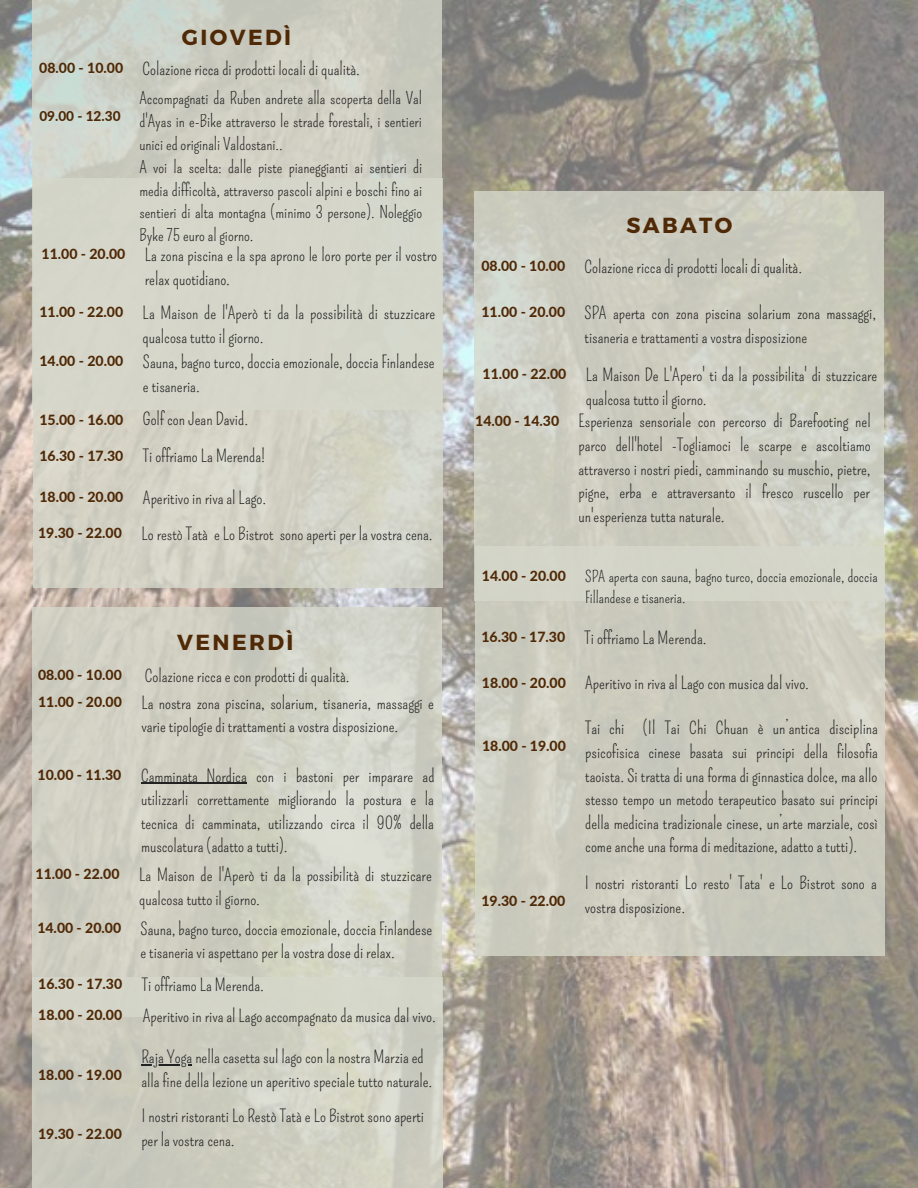
<style>
.page{position:relative;width:918px;height:1188px;background:#fff}
.page>*{position:absolute;margin:0;border:0;box-sizing:border-box;transform-origin:0 0}
.t1{font:700 21.75px "Montserrat";letter-spacing:.11em;color:#502906}
.t2{font:17.1px/23.7px "Pompiere";color:#222}
.t3{font:16.5px/22.8px "Pompiere";color:#222;text-align:justify}
.t4{font:15.6px/21.3px "Pompiere";color:#222}
.t5{font:800 14.1px "Lato";color:#502906}
.t6{font:800 13.65px "Lato";color:#502906}
</style>
<div class="page">
<img style="left:0;top:0;width:918px;height:1188px">
<div style="left:32px;top:0;width:409px;height:410px;background:linear-gradient(to right,#cdd3ca,#cccabd)"></div>
<div style="left:32px;top:607px;width:409px;height:409px;background:linear-gradient(to right,#cfcdc0,#d3d5c9)"></div>
<div style="left:33px;top:178px;width:410px;height:409px;background:#d6d8cb"></div>
<div style="left:32px;top:978px;width:410px;height:210px;background:linear-gradient(to right,#cacabe,#d3d4c7)"></div>
<svg style="left:474px;top:191px;width:410px;height:410px;background:#cccdc0"></svg>
<div style="left:475px;top:547px;width:410px;height:409px;background:linear-gradient(to right,#cecec1,#ccccbe)"></div>
<hr style="left:141px;top:1064px;width:51px;height:1px;background:#222">
<hr style="left:141px;top:783px;width:106px;height:1px;background:#222">
<p class="t1" style="left:182px;top:23px;width:111px">GIOVEDÌ</p>
<p class="t5" style="left:39px;top:59px;width:85px">08.00 - 10.00</p>
<p class="t2" style="left:142px;top:57px;width:219px">Colazione ricca di prodotti locali di qualità.</p>
<p class="t3" style="left:139px;top:87px;width:284px">Accompagnati da Ruben andrete alla scoperta della Val d'Ayas in e-Bike attraverso le strade forestali, i sentieri unici ed originali Valdostani..</p>
<p class="t3" style="left:139px;top:156px;width:284px">A voi la scelta: dalle piste pianeggianti ai sentieri di media difficoltà, attraverso pascoli alpini e boschi fino ai sentieri di alta montagna (minimo 3 persone). Noleggio Byke 75 euro al giorno.</p>
<p class="t6" style="left:39px;top:107px;width:83px">09.00 - 12.30</p>
<p class="t5" style="left:42px;top:245px;width:85px">11.00 - 20.00</p>
<p class="t2" style="left:145px;top:243px;width:294px">La zona piscina e la spa aprono le loro porte per il vostro relax quotidiano.</p>
<p class="t5" style="left:39px;top:303px;width:85px">11.00 - 22.00</p>
<p class="t2" style="left:143px;top:301px;width:294px">La Maison de l'Aperò ti da la possibilità di stuzzicare qualcosa tutto il giorno.</p>
<p class="t5" style="left:39px;top:352px;width:85px">14.00 - 20.00</p>
<p class="t2" style="left:143px;top:350px;width:293px">Sauna, bagno turco, doccia emozionale, doccia Finlandese e tisaneria.</p>
<p class="t5" style="left:39px;top:411px;width:85px">15.00 - 16.00</p>
<p class="t2" style="left:143px;top:407px;width:107px">Golf con Jean David.</p>
<p class="t5" style="left:39px;top:447px;width:85px">16.30 - 17.30</p>
<p class="t2" style="left:143px;top:445px;width:124px">Ti offriamo La Merenda!</p>
<p class="t5" style="left:39px;top:488px;width:85px">18.00 - 20.00</p>
<p class="t2" style="left:143px;top:486px;width:125px">Aperitivo in riva al Lago.</p>
<p class="t5" style="left:38px;top:524px;width:85px">19.30 - 22.00</p>
<p class="t2" style="left:141px;top:522px;width:293px">Lo restò Tatà e Lo Bistrot sono aperti per la vostra cena.</p>
<p class="t1" style="left:177px;top:628px;width:118px">VENERDÌ</p>
<p class="t5" style="left:38px;top:666px;width:85px">08.00 - 10.00</p>
<p class="t2" style="left:145px;top:665px;width:206px">Colazione ricca e con prodotti di qualità.</p>
<p class="t5" style="left:38px;top:693px;width:85px">11.00 - 20.00</p>
<p class="t2" style="left:141px;top:691px;width:294px">La nostra zona piscina, solarium, tisaneria, massaggi e varie tipologie di trattamenti a vostra disposizione.</p>
<p class="t5" style="left:38px;top:766px;width:85px">10.00 - 11.30</p>
<p class="t2" style="left:141px;top:764px;width:295px;text-align:justify">Camminata Nordica con i bastoni per imparare ad utilizzarli correttamente migliorando la postura e la tecnica di camminata, utilizzando circa il 90% della muscolatura (adatto a tutti).</p>
<p class="t5" style="left:36px;top:865px;width:85px">11.00 - 22.00</p>
<p class="t2" style="left:139px;top:863px;width:294px">La Maison de l'Aperò ti da la possibilità di stuzzicare qualcosa tutto il giorno.</p>
<p class="t5" style="left:37px;top:919px;width:85px">14.00 - 20.00</p>
<p class="t2" style="left:141px;top:917px;width:293px">Sauna, bagno turco, doccia emozionale, doccia Finlandese e tisaneria vi aspettano per la vostra dose di relax.</p>
<p class="t5" style="left:38px;top:975px;width:85px">16.30 - 17.30</p>
<p class="t2" style="left:142px;top:973px;width:124px">Ti offriamo La Merenda.</p>
<p class="t5" style="left:38px;top:1006px;width:85px">18.00 - 20.00</p>
<p class="t2" style="left:143px;top:1004px;width:295px">Aperitivo in riva al Lago accompagnato da musica dal vivo.</p>
<p class="t5" style="left:38px;top:1066px;width:85px">18.00 - 19.00</p>
<p class="t5" style="left:38px;top:1125px;width:85px">19.30 - 22.00</p>
<p class="t2" style="left:141px;top:1045px;width:293px">Raja Yoga nella casetta sul lago con la nostra Marzia ed alla fine della lezione un aperitivo speciale tutto naturale.</p>
<p class="t2" style="left:141px;top:1105px;width:284px">I nostri ristoranti Lo Restò Tatà e Lo Bistrot sono aperti per la vostra cena.</p>
<p class="t1" style="left:626px;top:211px;width:107px">SABATO</p>
<p class="t5" style="left:481px;top:257px;width:85px">08.00 - 10.00</p>
<p class="t2" style="left:585px;top:255px;width:219px">Colazione ricca di prodotti locali di qualità.</p>
<p class="t5" style="left:481px;top:303px;width:85px">11.00 - 20.00</p>
<p class="t2" style="left:585px;top:301px;width:293px">SPA aperta con zona piscina solarium zona massaggi, tisaneria e trattamenti a vostra disposizione</p>
<p class="t5" style="left:483px;top:365px;width:85px">11.00 - 22.00</p>
<p class="t2" style="left:586px;top:364px;width:293px">La Maison De L'Apero' ti da la possibilita' di stuzzicare qualcosa tutto il giorno.</p>
<p class="t5" style="left:475px;top:412px;width:85px">14.00 - 14.30</p>
<p class="t2" style="left:578px;top:410px;width:294px;text-align:justify">Esperienza sensoriale con percorso di Barefooting nel parco dell'hotel -Togliamoci le scarpe e ascoltiamo attraverso i nostri piedi, camminando su muschio, pietre, pigne, erba e attraversanto il fresco ruscello per un'esperienza tutta naturale.</p>
<p class="t5" style="left:482px;top:567px;width:85px">14.00 - 20.00</p>
<p class="t4" style="left:585px;top:566px;width:294px">SPA aperta con sauna, bagno turco, doccia emozionale, doccia<br>Fillandese e tisaneria.</p>
<p class="t5" style="left:481px;top:628px;width:85px">16.30 - 17.30</p>
<p class="t2" style="left:585px;top:626px;width:124px">Ti offriamo La Merenda.</p>
<p class="t5" style="left:482px;top:674px;width:85px">18.00 - 20.00</p>
<p class="t2" style="left:585px;top:672px;width:225px">Aperitivo in riva al Lago con musica dal vivo.</p>
<p class="t5" style="left:482px;top:738px;width:85px">18.00 - 19.00</p>
<p class="t5" style="left:481px;top:892px;width:85px">19.30 - 22.00</p>
<p class="t2" style="left:585px;top:717px;width:294px;text-align:justify">Tai chi (Il Tai Chi Chuan è un’antica disciplina psicofisica cinese basata sui principi della filosofia taoista. Si tratta di una forma di ginnastica dolce, ma allo stesso tempo un metodo terapeutico basato sui principi della medicina tradizionale cinese, un’arte marziale, così come anche una forma di meditazione, adatto a tutti).</p>
<p class="t2" style="left:585px;top:872px;width:294px">I nostri ristoranti Lo resto' Tata' e Lo Bistrot sono a vostra disposizione.</p>
</div>
